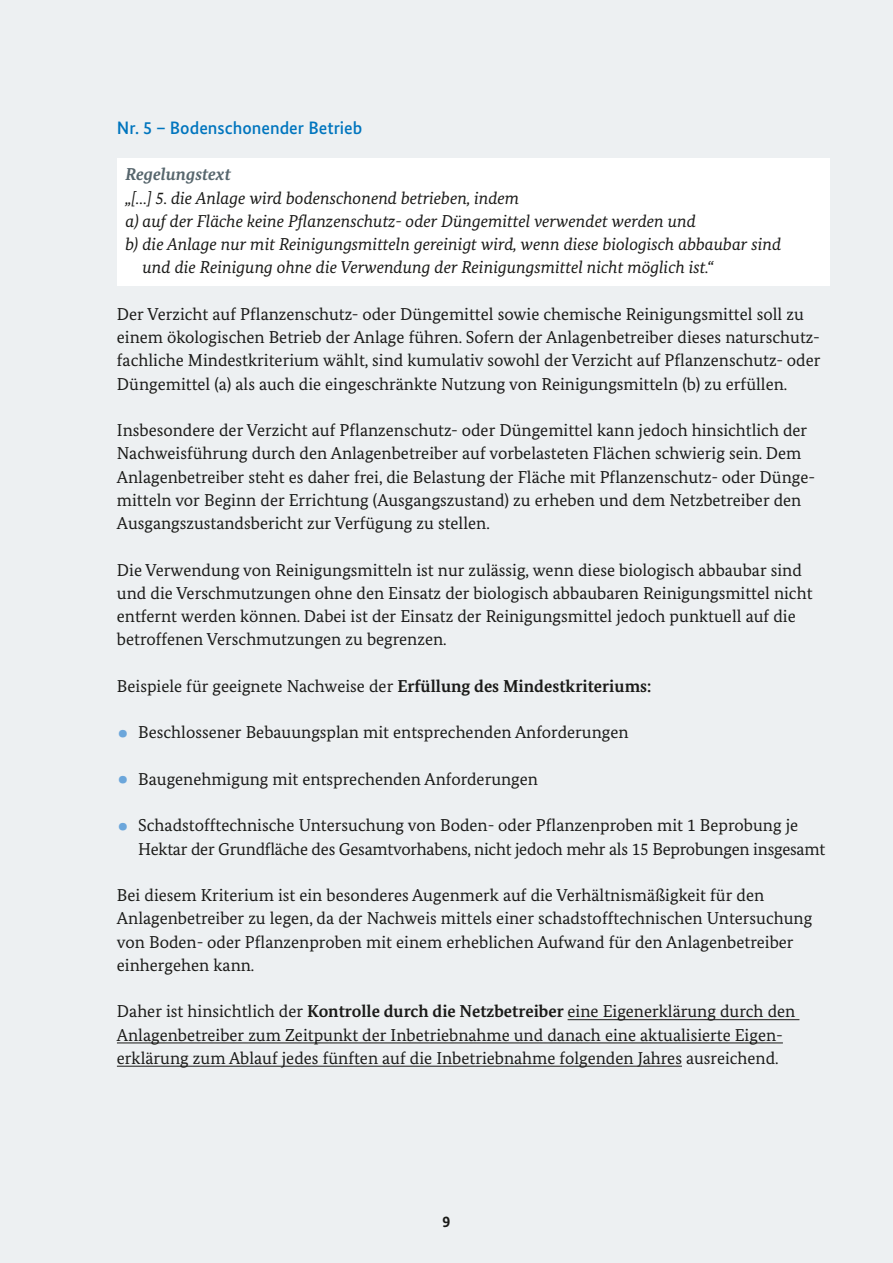
<style>
.page{position:relative;width:893px;height:1263px;background:#edf0f2}
.page>*{position:absolute;margin:0;border:0;box-sizing:border-box;transform-origin:0 0}
.t1{font:500 18px "Bundes Sans";color:#0075be}
.t2{font:17.25px/23.2px "Bundes Serif";color:#1a1a18}
.t3{font:italic 17.25px/23.2px "Bundes Serif";color:#1a1a18}
.t4{font:700 15.75px "Bundes Sans";color:#1a1a18}
.s1{font-weight:700;color:#57666d}
.s2{font-weight:700}
.s3{font-size:37.5px;color:#6ba6db}
</style>
<div class="page">
<div style="left:117px;top:158px;width:712px;height:58px;background:#fff"></div>
<div style="left:117px;top:205px;width:712px;height:34px;background:#fff"></div>
<div style="left:117px;top:228px;width:712px;height:58px;background:#fff"></div>
<hr style="left:568px;top:1019px;width:231px;height:1px;background:#1a1a18">
<hr style="left:117px;top:1042px;width:666px;height:1px;background:#1a1a18">
<hr style="left:117px;top:1066px;width:565px;height:1px;background:#1a1a18">
<h3 class="t1" style="left:117px;top:117px;width:247px">Nr. 5 – Bodenschonender Betrieb</h3>
<p class="t3" style="left:125px;top:163px;width:395px"><span class="s1">Regelungstext<br></span>„[…] 5. die Anlage wird bodenschonend betrieben, indem</p>
<p class="t3" style="left:125px;top:209px;width:572px">a) auf der Fläche keine Pflanzenschutz- oder Düngemittel verwendet werden und</p>
<p class="t3" style="left:142px;top:232px;width:640px;text-indent:-17px">b) die Anlage nur mit Reinigungsmitteln gereinigt wird, wenn diese biologisch abbaubar sind und die Reinigung ohne die Verwendung der Reinigungsmittel nicht möglich ist.“</p>
<p class="t2" style="left:117px;top:302px;width:705px">Der Verzicht auf Pflanzenschutz- oder Düngemittel sowie chemische Reinigungsmittel soll zu einem ökologischen Betrieb der Anlage führen. Sofern der Anlagenbetreiber dieses naturschutz&shy;fachliche Mindestkriterium wählt, sind kumulativ sowohl der Verzicht auf Pflanzenschutz- oder Düngemittel (a) als auch die eingeschränkte Nutzung von Reinigungsmitteln (b) zu erfüllen.</p>
<p class="t2" style="left:117px;top:418px;width:700px">Insbesondere der Verzicht auf Pflanzenschutz- oder Düngemittel kann jedoch hinsichtlich der Nachweisführung durch den Anlagenbetreiber auf vorbelasteten Flächen schwierig sein. Dem Anlagenbetreiber steht es daher frei, die Belastung der Fläche mit Pflanzenschutz- oder Dünge&shy;mitteln vor Beginn der Errichtung (Ausgangszustand) zu erheben und dem Netzbetreiber den Ausgangszustandsbericht zur Verfügung zu stellen.</p>
<p class="t2" style="left:117px;top:558px;width:697px">Die Verwendung von Reinigungsmitteln ist nur zulässig, wenn diese biologisch abbaubar sind und die Verschmutzungen ohne den Einsatz der biologisch abbaubaren Reinigungsmittel nicht entfernt werden können. Dabei ist der Einsatz der Reinigungsmittel jedoch punktuell auf die betroffenen Verschmutzungen zu begrenzen.</p>
<p class="t2" style="left:117px;top:674px;width:536px">Beispiele für geeignete Nachweise der <span class="s2">Erfüllung des Mindestkriteriums:</span></p>
<p class="t2" style="left:117px;top:721px;width:513px"><span class="s3">•</span> Beschlossener Bebauungsplan mit entsprechenden Anforderungen</p>
<p class="t2" style="left:117px;top:767px;width:423px"><span class="s3">•</span> Baugenehmigung mit entsprechenden Anforderungen</p>
<p class="t2" style="left:138px;top:814px;width:688px;text-indent:-21px"><span class="s3">•</span> Schadstofftechnische Untersuchung von Boden- oder Pflanzenproben mit 1 Beprobung je<br>Hektar der Grundfläche des Gesamtvorhabens, nicht jedoch mehr als 15 Beprobungen insgesamt</p>
<p class="t2" style="left:117px;top:883px;width:697px">Bei diesem Kriterium ist ein besonderes Augenmerk auf die Verhältnismäßigkeit für den Anlagenbetreiber zu legen, da der Nachweis mittels einer schadstofftechnischen Untersuchung von Boden- oder Pflanzenproben mit einem erheblichen Aufwand für den Anlagenbetreiber einhergehen kann.</p>
<p class="t2" style="left:117px;top:1000px;width:680px">Daher ist hinsichtlich der <span class="s2">Kontrolle durch die Netzbetreiber</span> eine Eigenerklärung durch den<br>Anlagenbetreiber zum Zeitpunkt der Inbetriebnahme und danach eine aktualisierte Eigen&shy;erklärung zum Ablauf jedes fünften auf die Inbetriebnahme folgenden Jahres ausreichend.</p>
<p class="t4" style="left:443px;top:1212px;width:9px">9</p>
</div>
